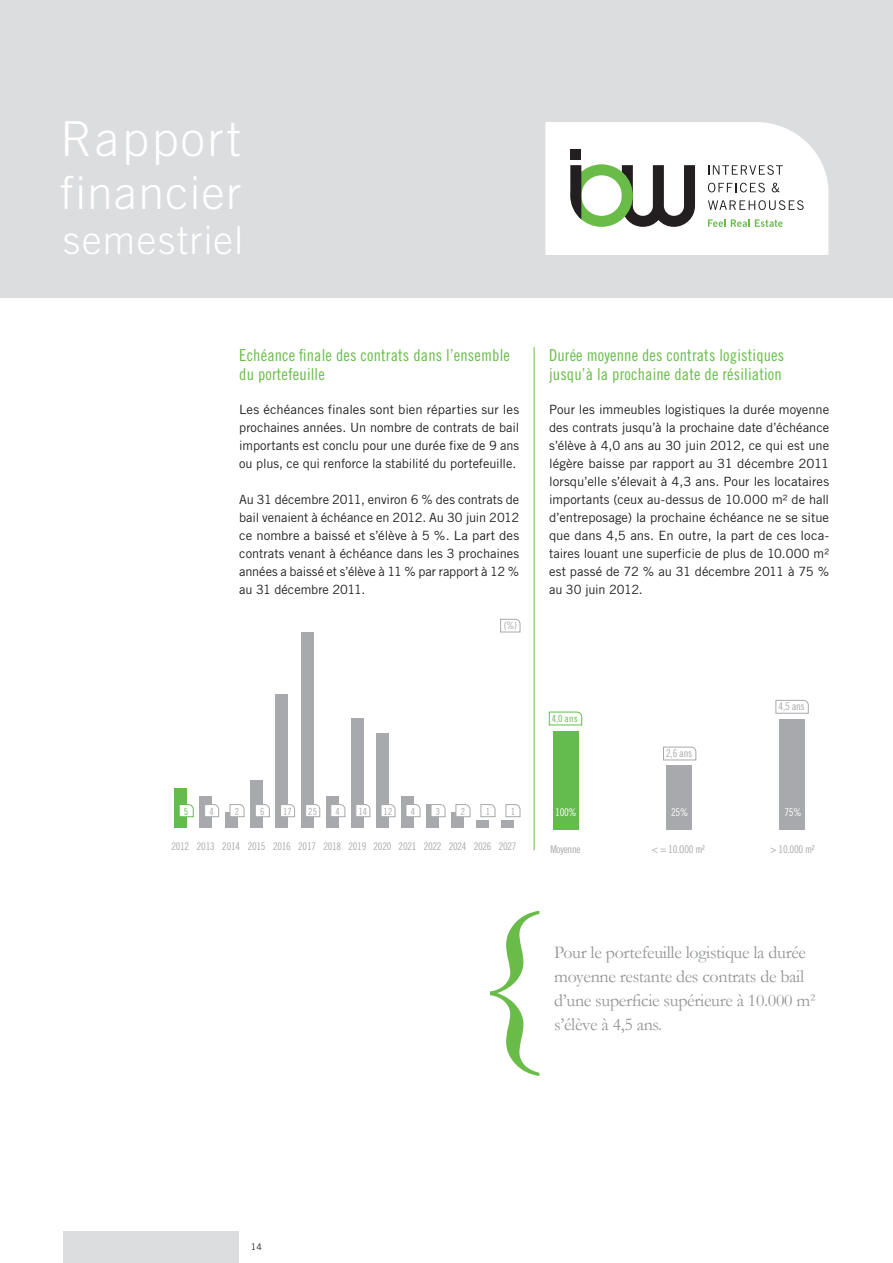
<style>
.page{position:relative;width:893px;height:1263px;background:#fff}
.page>*{position:absolute;margin:0;border:0;box-sizing:border-box;transform-origin:0 0}
.A-T1{font:181.5px "Garamond";color:#68bc47}
.t1{font:300 48.15px "Trade Gothic LT Std";letter-spacing:.055em;color:#fff}
.t2{font:300 45.45px "Trade Gothic LT Std";letter-spacing:.035em;color:#fff}
.t3{font:300 39px "Trade Gothic LT Std";letter-spacing:.035em;color:#fff}
.t4{font:18px/24px "Garamond";letter-spacing:-.015em;color:#939598}
.A-T4{font:16.5px/19.8px "Trade Gothic LT Std Cn 18";letter-spacing:.01em;color:#68bc47}
.A-bodytekst{font:12.75px/18px "Trade Gothic LT Std";letter-spacing:-.005em;color:#231f20;text-align:justify}
.t5{font:10.65px "Trade Gothic LT Std Cn 18";letter-spacing:-.025em;color:#a8a9ad}
.t6{font:10.65px "Trade Gothic LT Std Cn 18";letter-spacing:-.025em;color:#fff}
.t7{font:10.5px "Trade Gothic LT Std Cn 18";letter-spacing:-.025em;color:#a8a9ad}
.t8{font:9.9px "Trade Gothic LT Std Cn 18";color:#64bc4c}
.t9{font:9.75px "Trade Gothic LT Std Cn 18";letter-spacing:.025em;color:#a8a9ad}
.t10{font:9.75px "Trade Gothic LT Std Cn 18";color:#64bc4c}
.t11{font:9px "Trade Gothic LT Std";color:#231f20}
</style>
<div class="page">
<div style="left:64px;top:1231px;width:175px;height:32px;background:#dcdddf"></div>
<div style="left:0;top:0;width:893px;height:298px;background:#dcdddf"></div>
<svg style="left:545px;top:122px;width:283px;height:133px;background:#e4e7e2"></svg>
<svg style="left:500px;top:619px;width:20px;height:13px"></svg>
<div style="left:250px;top:781px;width:13px;height:47px;background:#a8a9ad"></div>
<svg style="left:256px;top:804px;width:14px;height:13px"></svg>
<div style="left:225px;top:812px;width:12px;height:16px;background:#a8a9ad"></div>
<svg style="left:230px;top:804px;width:14px;height:13px"></svg>
<div style="left:199px;top:796px;width:13px;height:32px;background:#a8a9ad"></div>
<svg style="left:205px;top:804px;width:14px;height:13px"></svg>
<div style="left:174px;top:789px;width:13px;height:39px;background:#64bc4c"></div>
<svg style="left:179px;top:804px;width:15px;height:13px"></svg>
<div style="left:275px;top:695px;width:13px;height:133px;background:#a8a9ad"></div>
<svg style="left:281px;top:804px;width:14px;height:13px"></svg>
<div style="left:301px;top:632px;width:12px;height:196px;background:#a8a9ad"></div>
<svg style="left:306px;top:804px;width:14px;height:13px"></svg>
<div style="left:326px;top:796px;width:13px;height:32px;background:#a8a9ad"></div>
<svg style="left:331px;top:804px;width:14px;height:13px"></svg>
<div style="left:351px;top:718px;width:13px;height:110px;background:#a8a9ad"></div>
<svg style="left:356px;top:804px;width:14px;height:13px"></svg>
<div style="left:376px;top:734px;width:13px;height:94px;background:#a8a9ad"></div>
<svg style="left:381px;top:804px;width:14px;height:13px"></svg>
<div style="left:401px;top:796px;width:13px;height:32px;background:#a8a9ad"></div>
<svg style="left:406px;top:804px;width:14px;height:13px"></svg>
<div style="left:426px;top:804px;width:13px;height:24px;background:#a8a9ad"></div>
<svg style="left:431px;top:804px;width:14px;height:13px"></svg>
<div style="left:451px;top:812px;width:13px;height:16px;background:#a8a9ad"></div>
<svg style="left:456px;top:804px;width:14px;height:13px"></svg>
<div style="left:476px;top:820px;width:13px;height:8px;background:#a8a9ad"></div>
<svg style="left:481px;top:804px;width:14px;height:13px"></svg>
<div style="left:501px;top:820px;width:13px;height:8px;background:#a8a9ad"></div>
<svg style="left:506px;top:804px;width:14px;height:13px"></svg>
<div style="left:553px;top:731px;width:26px;height:98px;background:#64bc4c"></div>
<div style="left:666px;top:765px;width:26px;height:64px;background:#a8a9ad"></div>
<svg style="left:549px;top:712px;width:33px;height:13px"></svg>
<svg style="left:663px;top:747px;width:33px;height:13px"></svg>
<div style="left:779px;top:719px;width:26px;height:110px;background:#a8a9ad"></div>
<svg style="left:775px;top:700px;width:34px;height:14px"></svg>
<hr style="left:534px;top:347px;width:1px;height:503px;background:#68bc47">
<h2 class="t1" style="left:61px;top:111px;width:182px">Rapport</h2>
<h3 class="t2" style="left:61px;top:166px;width:182px">financier</h3>
<h3 class="t3" style="left:63px;top:217px;width:181px">semestriel</h3>
<p class="A-T4" style="left:239px;top:345px;width:272px">Echéance finale des contrats dans l’ensemble du portefeuille</p>
<p class="A-bodytekst" style="left:239px;top:400px;width:282px">Les échéances finales sont bien réparties sur les prochaines années. Un nombre de contrats de bail importants est conclu pour une durée fixe de 9 ans ou plus, ce qui renforce la stabilité du portefeuille.</p>
<p class="A-bodytekst" style="left:239px;top:490px;width:282px">Au 31 décembre 2011, environ 6 % des contrats de bail venaient à échéance en 2012. Au 30 juin 2012 ce nombre a baissé et s’élève à 5 %. La part des contrats venant à échéance dans les 3 prochaines années a baissé et s’élève à 11 % par rapport à 12 % au 31 décembre 2011.</p>
<p class="t7" style="left:504px;top:619px;width:15px">(%)</p>
<p class="A-T4" style="left:549px;top:345px;width:237px">Durée moyenne des contrats logistiques jusqu’à la prochaine date de résiliation</p>
<p class="A-bodytekst" style="left:549px;top:400px;width:282px">Pour les immeubles logistiques la durée moyenne des contrats jusqu’à la prochaine date d’échéance s’élève à 4,0 ans au 30 juin 2012, ce qui est une légère baisse par rapport au 31 décembre 2011 lorsqu’elle s’élevait à 4,3 ans. Pour les locataires importants (ceux au-dessus de 10.000 m² de hall d’entreposage) la prochaine échéance ne se situe que dans 4,5 ans. En outre, la part de ces loca&shy;taires louant une superficie de plus de 10.000 m² est passé de 72 % au 31 décembre 2011 à 75 % au 30 juin 2012.</p>
<p class="t10" style="left:184px;top:805px;width:6px">5</p>
<p class="t9" style="left:209px;top:805px;width:6px">4</p>
<p class="t9" style="left:235px;top:805px;width:6px">2</p>
<p class="t9" style="left:260px;top:805px;width:6px">6</p>
<p class="t9" style="left:283px;top:805px;width:10px">17</p>
<p class="t9" style="left:308px;top:805px;width:10px">25</p>
<p class="t9" style="left:336px;top:805px;width:6px">4</p>
<p class="t9" style="left:358px;top:805px;width:10px">14</p>
<p class="t9" style="left:383px;top:805px;width:10px">12</p>
<p class="t9" style="left:411px;top:805px;width:6px">4</p>
<p class="t9" style="left:436px;top:805px;width:6px">3</p>
<p class="t9" style="left:461px;top:805px;width:6px">2</p>
<p class="t9" style="left:486px;top:805px;width:6px">1</p>
<p class="t9" style="left:511px;top:805px;width:6px">1</p>
<p class="t7" style="left:171px;top:840px;width:19px">2012</p>
<p class="t7" style="left:197px;top:840px;width:19px">2013</p>
<p class="t7" style="left:222px;top:840px;width:19px">2014</p>
<p class="t7" style="left:248px;top:840px;width:19px">2015</p>
<p class="t7" style="left:273px;top:840px;width:19px">2016</p>
<p class="t7" style="left:298px;top:840px;width:19px">2017</p>
<p class="t7" style="left:323px;top:840px;width:19px">2018</p>
<p class="t7" style="left:348px;top:840px;width:19px">2019</p>
<p class="t7" style="left:374px;top:840px;width:19px">2020</p>
<p class="t7" style="left:399px;top:840px;width:19px">2021</p>
<p class="t7" style="left:424px;top:840px;width:19px">2022</p>
<p class="t7" style="left:449px;top:840px;width:19px">2024</p>
<p class="t7" style="left:474px;top:840px;width:19px">2026</p>
<p class="t7" style="left:499px;top:840px;width:19px">2027</p>
<p class="t8" style="left:552px;top:713px;width:27px">4,0 ans</p>
<p class="t5" style="left:666px;top:747px;width:28px">2,6 ans</p>
<p class="t6" style="left:555px;top:806px;width:23px">100%</p>
<p class="t6" style="left:671px;top:806px;width:19px">25%</p>
<p class="t5" style="left:550px;top:842px;width:32px">Moyenne</p>
<p class="t5" style="left:652px;top:842px;width:55px">&lt; = 10.O00 m²</p>
<p class="t5" style="left:778px;top:700px;width:28px">4,5 ans</p>
<p class="t6" style="left:784px;top:806px;width:19px">75%</p>
<p class="t5" style="left:770px;top:842px;width:46px">&gt; 10.000 m²</p>
<p class="A-T1" style="left:465px;top:871px;width:88px">{</p>
<p class="t4" style="left:554px;top:940px;width:263px">Pour le portefeuille logistique la durée moyenne restante des contrats de bail d’une superficie supérieure à 10.000 m²</p>
<p class="t4" style="left:554px;top:1012px;width:109px">s’élève à 4,5 ans.</p>
<p class="t11" style="left:251px;top:1241px;width:12px">14</p>
</div>
